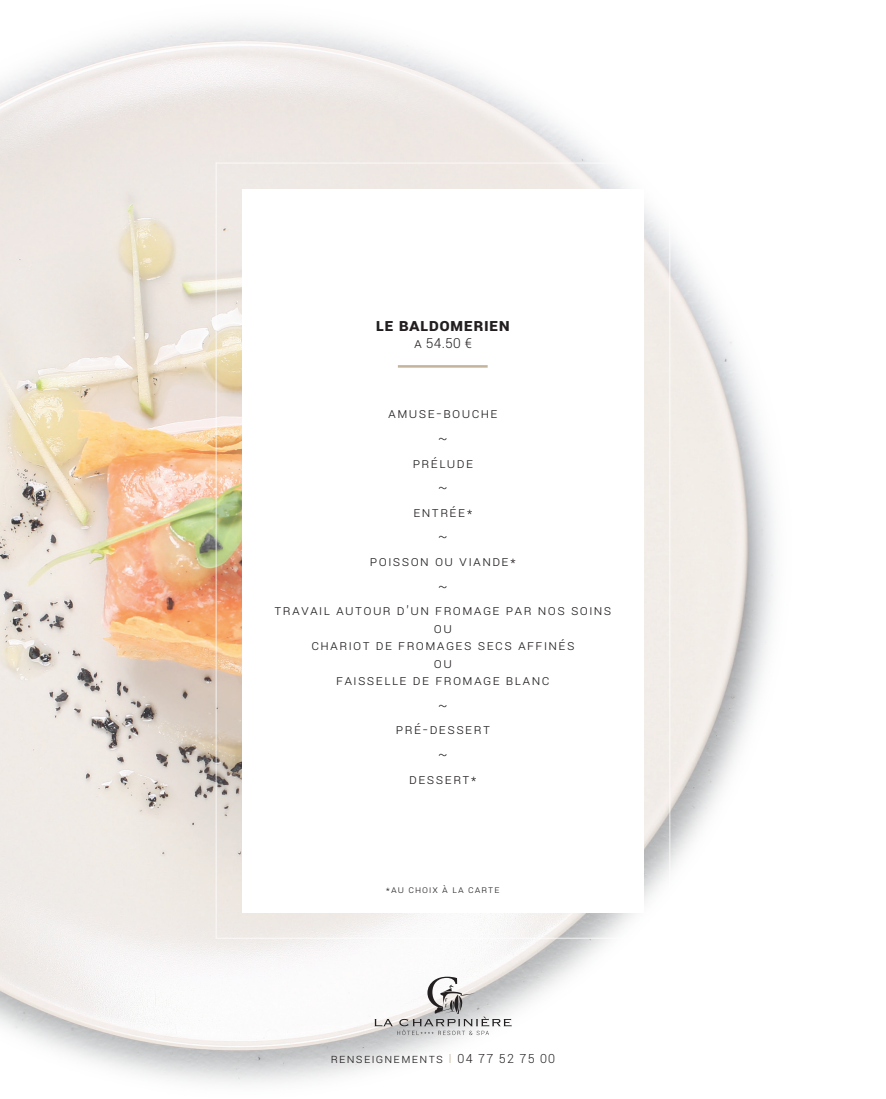
<style>
.page{position:relative;width:886px;height:1099px;background:#fff}
.page>*{position:absolute;margin:0;border:0;box-sizing:border-box;transform-origin:0 0}
.t1{font:700 17.5px "Roboto";letter-spacing:.02em;color:#231f20}
.t2{font:300 13.75px/24.6px "Roboto";letter-spacing:.1em;color:#231f20;text-align:center}
.t3{font:300 12.5px "Roboto";letter-spacing:.1em;color:#231f20}
.t4{font:300 10px "Roboto";letter-spacing:.1em;color:#231f20}
.s1{color:#c3b49b}
</style>
<div class="page">
<img style="left:0;top:25px;width:774px;height:1059px">
<div style="left:242px;top:189px;width:402px;height:723px;background:#fff"></div>
<hr style="left:398px;top:365px;width:90px;height:2px;background:#c3b49b">
<svg style="left:374px;top:976px;width:137px;height:59px"></svg>
<p class="t1" style="left:376px;top:312px;width:136px">Le Baldomerien</p>
<p class="t2" style="left:414px;top:331px;width:59px">A 54.50 €</p>
<p class="t2" style="left:370px;top:401px;width:148px">Amuse-bouche<br>~<br>Prélude<br>~<br>Entrée*<br>~<br>Poisson ou Viande* ~</p>
<p class="t2" style="left:274px;top:597px;width:27px">Trava</p>
<p class="t2" style="left:319px;top:597px;width:294px">il autour d’un fromage par nos soins</p>
<p class="t2" style="left:434px;top:615px;width:20px">Ou</p>
<p class="t2" style="left:311px;top:632px;width:265px">Chariot de fromages secs affinés</p>
<p class="t2" style="left:434px;top:650px;width:20px">Ou</p>
<p class="t2" style="left:336px;top:667px;width:215px">Faisselle de fromage blanc</p>
<p class="t2" style="left:396px;top:692px;width:96px">~<br>Pré-dessert ~<br>Dessert*</p>
<p class="t4" style="left:386px;top:882px;width:115px">*Au choix à la carte</p>
<p class="t3" style="left:331px;top:1049px;width:226px">Renseignements <span class="s1">I</span> 04 77 52 75 00</p>
</div>
